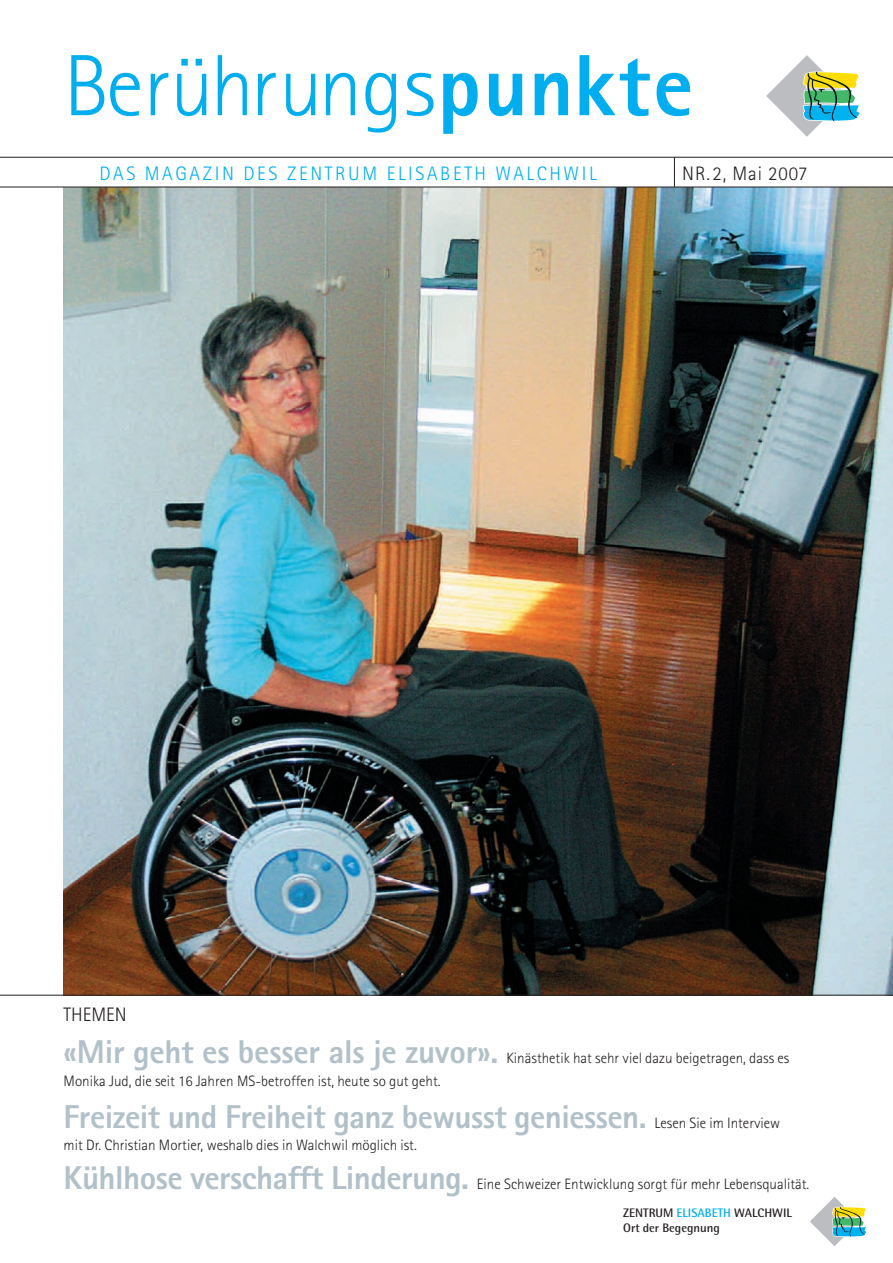
<style>
.page{position:relative;width:893px;height:1263px;background:#fff}
.page>*{position:absolute;margin:0;border:0;box-sizing:border-box;transform-origin:0 0}
.t1{font:300 87px "Rotis Sans Serif";letter-spacing:-.01em;color:#00aeef}
.t2{font:800 33px "Rotis Sans Serif";letter-spacing:-.015em;color:#b1c0c9}
.t3{font:300 19.5px "Rotis Sans Serif";letter-spacing:.135em;color:#00aeef}
.t4{font:300 19.5px "Rotis Sans Serif";letter-spacing:.05em;color:#231f20}
.t5{font:300 19.5px "Rotis Sans Serif";color:#231f20}
.t6{font:300 15px/22.5px "Rotis Sans Serif";color:#231f20}
.t7{font:700 12.3px/14.9px "Rotis Semi Sans";color:#231f20}
.s1{font-weight:800}
.s2{font-weight:800;font-size:33px;color:#b1c0c9}
.s3{font-weight:300;font-size:15px;color:#231f20}
.s4{color:#00aeef}
</style>
<div class="page">
<img style="left:0;top:55px;width:893px;height:1191px">
<h1 class="t1" style="left:64px;top:55px;width:631px">Berührungs<span class="s1">punkte</span></h1>
<h3 class="t3" style="left:99px;top:166px;width:499px">DAS MAGAZIN DES ZENTRUM ELISABETH WALCHWIL</h3>
<h3 class="t4" style="left:682px;top:166px;width:127px">NR.2, Mai 2007</h3>
<h3 class="t5" style="left:64px;top:1008px;width:65px">THEMEN</h3>
<p class="t6" style="left:64px;top:1048px;width:727px"><span class="s2">«Mir geht es besser als je zuvor».</span> Kinästhetik hat sehr viel dazu beigetragen, dass es<br>Monika Jud, die seit 16 Jahren MS-betroffen ist, heute so gut geht.</p>
<h2 class="t2" style="left:64px;top:1105px;width:718px">Freizeit und Freiheit ganz bewusst geniessen. <span class="s3">Lesen Sie im Interview</span></h2>
<p class="t6" style="left:64px;top:1135px;width:354px">mit Dr. Christian Mortier, weshalb dies in Walchwil möglich ist.</p>
<p class="t6" style="left:64px;top:1174px;width:747px"><span class="s2">Kühlhose verschafft Linderung.</span> Eine Schweizer Entwicklung sorgt für mehr Lebensqualität.</p>
<p class="t7" style="left:623px;top:1206px;width:170px">ZENTRUM <span class="s4">ELISABETH</span> WALCHWIL<br>Ort der Begegnung</p>
</div>
